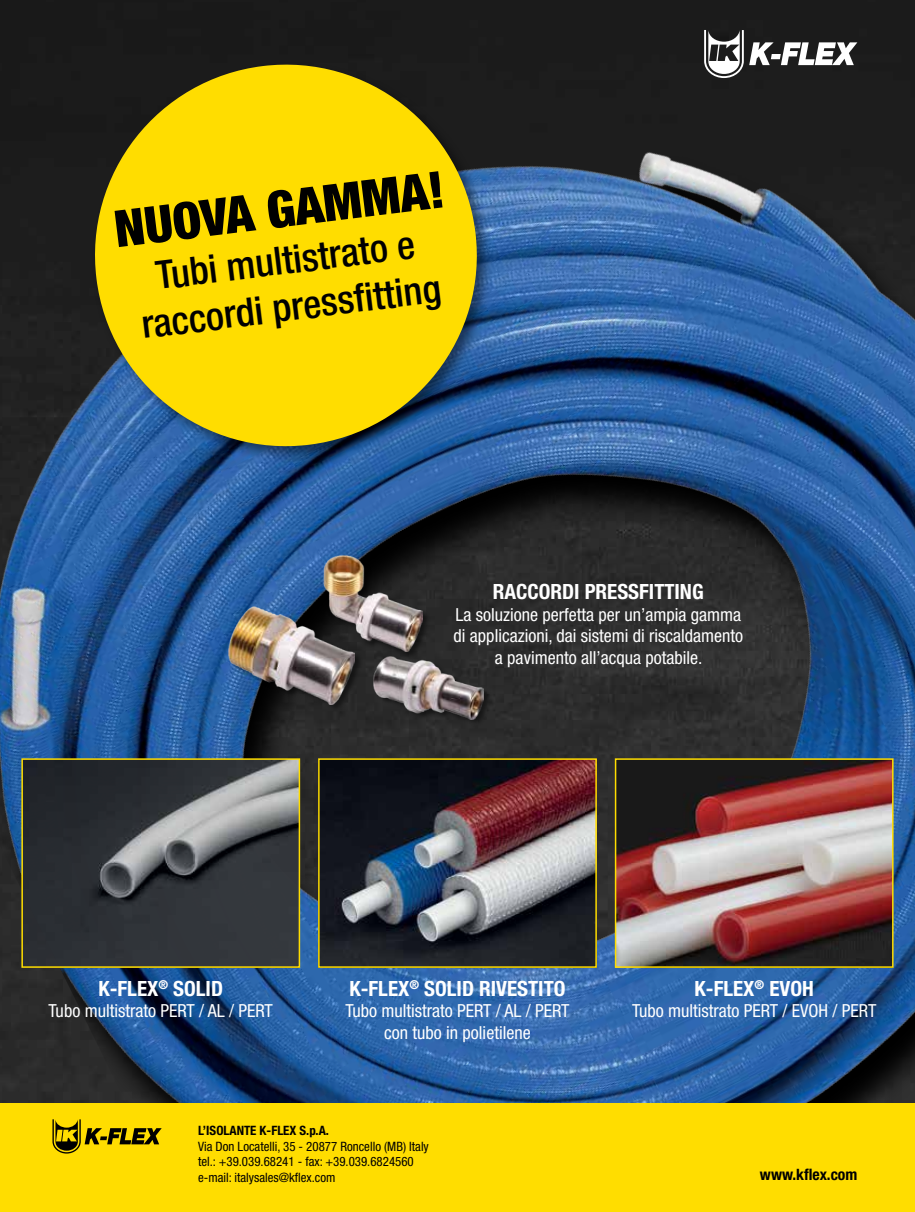
<style>
.page{position:relative;width:915px;height:1212px;background:#fff}
.page>*{position:absolute;margin:0;border:0;box-sizing:border-box;transform-origin:0 0}
.t1{font:900 condensed 51px "Helvetica Neue LT Pro";color:#000}
.t2{font:500 condensed 39px/46.8px "Helvetica Neue LT Pro";color:#000;text-align:center}
.t3{font:700 condensed 21px "Helvetica Neue LT Pro";color:#fff}
.t4{font:condensed 18px/21.6px "Helvetica Neue LT Pro";color:#fff;text-align:center}
.t5{font:700 condensed 15.6px "Helvetica Neue LT Std";color:#000}
.t6{font:condensed 12.9px/15.5px "Helvetica Neue LT Std";color:#000}
.t7{font:700 condensed 12.9px "Helvetica Neue LT Std";color:#000}
</style>
<div class="page">
<img style="left:0;top:0;width:914px;height:1103px">
<div style="left:91px;top:61px;width:403px;height:402px;background:#000;opacity:.5"></div>
<svg style="left:84px;top:53px;width:404px;height:405px;background:#bcab19"></svg>
<div style="left:0;top:1103px;width:914px;height:109px;background:#fd0"></div>
<svg style="left:52px;top:1119px;width:110px;height:34px"></svg>
<img style="left:321px;top:761px;width:272px;height:204px">
<div style="left:318px;top:758px;width:278px;height:210px;border:2px solid #fd0"></div>
<img style="left:24px;top:761px;width:273px;height:204px">
<div style="left:21px;top:758px;width:279px;height:210px;border:2px solid #fd0"></div>
<img style="left:617px;top:761px;width:273px;height:204px">
<div style="left:614px;top:758px;width:279px;height:210px;border:2px solid #fd0"></div>
<svg style="left:704px;top:30px;width:39px;height:48px"></svg>
<svg style="left:749px;top:42px;width:108px;height:23px"></svg>
<div style="left:228px;top:606px;width:135px;height:106px;background:#000;opacity:.5"></div>
<img style="left:228px;top:606px;width:126px;height:98px">
<div style="left:374px;top:656px;width:118px;height:71px;background:#000;opacity:.5"></div>
<img style="left:373px;top:657px;width:110px;height:62px">
<div style="left:323px;top:555px;width:107px;height:105px;background:#000;opacity:.5"></div>
<img style="left:311px;top:556px;width:111px;height:96px">
<h1 class="t1" style="left:111px;top:199px;width:333px;rotate:-7deg">NUOVA GAMMA!</h1>
<h2 class="t2" style="left:133px;top:255px;width:303px;rotate:-7deg">Tubi multistrato e raccordi pressfitting</h2>
<p class="t3" style="left:492px;top:579px;width:212px">RACCORDI PRESSFITTING</p>
<p class="t4" style="left:453px;top:603px;width:291px">La soluzione perfetta per un’ampia gamma di applicazioni, dai sistemi di riscaldamento a pavimento all’acqua potabile.</p>
<p class="t3" style="left:98px;top:976px;width:126px">K-FLEX<sup>®</sup> SOLID</p>
<p class="t4" style="left:49px;top:1000px;width:226px">Tubo multistrato PERT / AL / PERT</p>
<p class="t3" style="left:349px;top:976px;width:217px">K-FLEX<sup>®</sup> SOLID RIVESTITO</p>
<p class="t4" style="left:345px;top:1000px;width:226px">Tubo multistrato PERT / AL / PERT con tubo in polietilene</p>
<p class="t7" style="left:198px;top:1123px;width:132px">L’ISOLANTE K-FLEX S.p.A.</p>
<p class="t6" style="left:198px;top:1138px;width:232px">Via Don Locatelli, 35 - 20877 Roncello (MB) Italy tel.: +39.039.68241 - fax: +39.039.6824560 e-mail: italysales@kflex.com</p>
<p class="t3" style="left:694px;top:976px;width:121px">K-FLEX<sup>®</sup> EVOH</p>
<p class="t4" style="left:631px;top:1000px;width:246px">Tubo multistrato PERT / EVOH / PERT</p>
<p class="t5" style="left:759px;top:1165px;width:99px">www.kflex.com</p>
</div>
